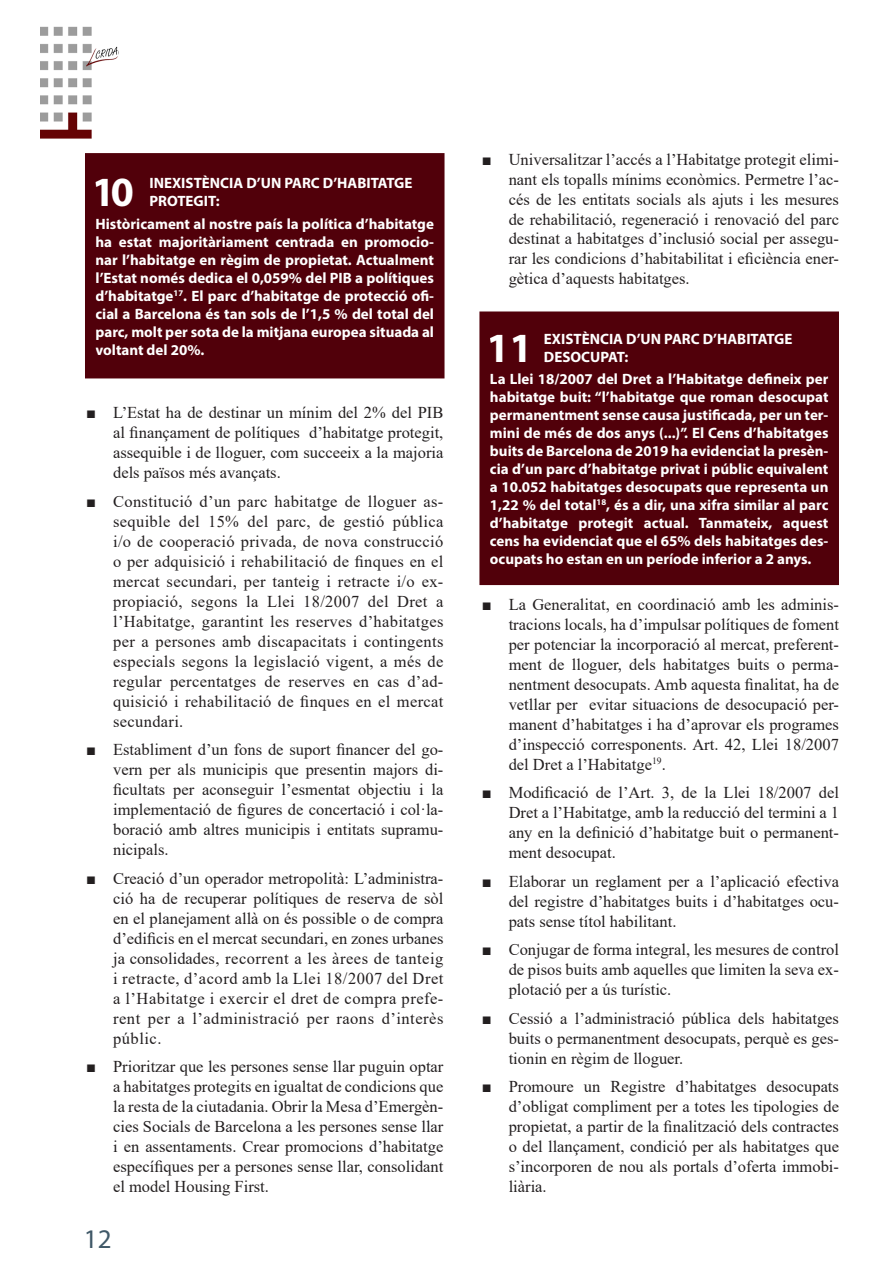
<style>
.page{position:relative;width:893px;height:1263px;background:#fff}
.page>*{position:absolute;margin:0;border:0;box-sizing:border-box;transform-origin:0 0}
.subtitol_2{font:700 41.7px "Myriad Pro";color:#fff}
.t1{font:27px "Myriad Pro";color:#405968}
.t2{font:16.5px/20px "Times New Roman";color:#231f20;text-align:justify}
.subtitol_2-2{font:700 15px/18px "Myriad Pro";color:#fff}
</style>
<div class="page">
<img style="left:40px;top:26px;width:78px;height:113px">
<div style="left:485px;top:317px;width:349px;height:263px;background:#51000a"></div>
<div style="left:479px;top:311px;width:360px;height:274px;border:10px solid #51000a"></div>
<div style="left:90px;top:158px;width:349px;height:215px;background:#51000a"></div>
<div style="left:85px;top:153px;width:359px;height:225px;border:10px solid #51000a"></div>
<p class="subtitol_2" style="left:92px;top:165px;width:44px">10</p>
<p class="subtitol_2-2" style="left:149px;top:174px;width:265px">INEXISTÈNCIA D’UN PARC D’HABITATGE<br>PROTEGIT:</p>
<p class="subtitol_2-2" style="left:95px;top:214px;width:340px;text-align:justify">Històricament al nostre país la política d’habitatge ha estat majoritàriament centrada en promocio&shy;nar l’habitatge en règim de propietat. Actualment l’Estat només dedica el 0,059% del PIB a polítiques d’habitatge<sup>17</sup>. El parc d’habitatge de protecció ofi&shy;cial a Barcelona és tan sols de l’1,5 % del total del parc, molt per sota de la mitjana europea situada al voltant del 20%.</p>
<p class="t2" style="left:113px;top:402px;width:332px;text-indent:-27px">■ L’Estat ha de destinar un mínim del 2% del PIB al finançament de polítiques d’habitatge protegit, assequible i de lloguer, com succeeix a la majoria dels països més avançats.</p>
<p class="t2" style="left:113px;top:491px;width:332px;text-indent:-27px">■ Constitució d’un parc habitatge de lloguer as&shy;sequible del 15% del parc, de gestió pública i/o de cooperació privada, de nova construcció o per adquisició i rehabilitació de finques en el mercat secundari, per tanteig i retracte i/o ex&shy;propiació, segons la Llei 18/2007 del Dret a l’Habitatge, garantint les reserves d’habitatges per a persones amb discapacitats i contingents especials segons la legislació vigent, a més de regular percentatges de reserves en cas d’ad&shy;quisició i rehabilitació de finques en el mercat secundari.</p>
<p class="t2" style="left:113px;top:739px;width:332px;text-indent:-27px">■ Establiment d’un fons de suport financer del go&shy;vern per als municipis que presentin majors di&shy;ficultats per aconseguir l’esmentat objectiu i la implementació de figures de concertació i col·la&shy;boració amb altres municipis i entitats supramu&shy;nicipals.</p>
<p class="t2" style="left:113px;top:868px;width:332px;text-indent:-27px">■ Creació d’un operador metropolità: L’administra&shy;ció ha de recuperar polítiques de reserva de sòl en el planejament allà on és possible o de compra d’edificis en el mercat secundari, en zones urbanes ja consolidades, recorrent a les àrees de tanteig i retracte, d’acord amb la Llei 18/2007 del Dret a l’Habitatge i exercir el dret de compra prefe&shy;rent per a l’administració per raons d’interès públic.</p>
<p class="t2" style="left:113px;top:1056px;width:332px;text-indent:-27px">■ Prioritzar que les persones sense llar puguin optar a habitatges protegits en igualtat de condicions que la resta de la ciutadania. Obrir la Mesa d’Emergèn&shy;cies Socials de Barcelona a les persones sense llar i en assentaments. Crear promocions d’habitatge específiques per a persones sense llar, consolidant el model Housing First.</p>
<p class="t1" style="left:84px;top:1222px;width:29px">12</p>
<p class="t2" style="left:509px;top:148px;width:332px;text-indent:-27px">■ Universalitzar l’accés a l’Habitatge protegit elimi&shy;nant els topalls mínims econòmics. Permetre l’ac&shy;cés de les entitats socials als ajuts i les mesures de rehabilitació, regeneració i renovació del parc destinat a habitatges d’inclusió social per assegu&shy;rar les condicions d’habitabilitat i eficiència ener&shy;gètica d’aquests habitatges.</p>
<p class="subtitol_2" style="left:486px;top:320px;width:48px">11</p>
<p class="subtitol_2-2" style="left:544px;top:329px;width:250px">EXISTÈNCIA D’UN PARC D’HABITATGE<br>DESOCUPAT:</p>
<p class="subtitol_2-2" style="left:490px;top:369px;width:340px;text-align:justify">La Llei 18/2007 del Dret a l’Habitatge defineix per habitatge buit: “l’habitatge que roman desocupat permanentment sense causa justificada, per un ter&shy;mini de més de dos anys (...)”. El Cens d’habitatges buits de Barcelona de 2019 ha evidenciat la presèn&shy;cia d’un parc d’habitatge privat i públic equivalent a 10.052 habitatges desocupats que representa un 1,22 % del total<sup>18</sup>, és a dir, una xifra similar al parc d’habitatge protegit actual. Tanmateix, aquest cens ha evidenciat que el 65% dels habitatges des&shy;ocupats ho estan en un període inferior a 2 anys.</p>
<p class="t2" style="left:509px;top:594px;width:332px;text-indent:-27px">■ La Generalitat, en coordinació amb les adminis&shy;tracions locals, ha d’impulsar polítiques de foment per potenciar la incorporació al mercat, preferent&shy;ment de lloguer, dels habitatges buits o perma&shy;nentment desocupats. Amb aquesta finalitat, ha de vetllar per evitar situacions de desocupació per&shy;manent d’habitatges i ha d’aprovar els programes d’inspecció corresponents. Art. 42, Llei 18/2007 del Dret a l’Habitatge<sup>19</sup>.</p>
<p class="t2" style="left:509px;top:782px;width:332px;text-indent:-27px">■ Modificació de l’Art. 3, de la Llei 18/2007 del Dret a l’Habitatge, amb la reducció del termini a 1 any en la definició d’habitatge buit o permanent&shy;ment desocupat.</p>
<p class="t2" style="left:509px;top:871px;width:332px;text-indent:-27px">■ Elaborar un reglament per a l’aplicació efectiva del registre d’habitatges buits i d’habitatges ocu&shy;pats sense títol habilitant.</p>
<p class="t2" style="left:509px;top:939px;width:332px;text-indent:-27px">■ Conjugar de forma integral, les mesures de control de pisos buits amb aquelles que limiten la seva ex&shy;plotació per a ús turístic.</p>
<p class="t2" style="left:509px;top:1008px;width:332px;text-indent:-27px">■ Cessió a l’administració pública dels habitatges buits o permanentment desocupats, perquè es ges&shy;tionin en règim de lloguer.</p>
<p class="t2" style="left:509px;top:1076px;width:332px;text-indent:-27px">■ Promoure un Registre d’habitatges desocupats d’obligat compliment per a totes les tipologies de propietat, a partir de la finalització dels contractes o del llançament, condició per als habitatges que s’incorporen de nou als portals d’oferta immobi&shy;liària.</p>
</div>
